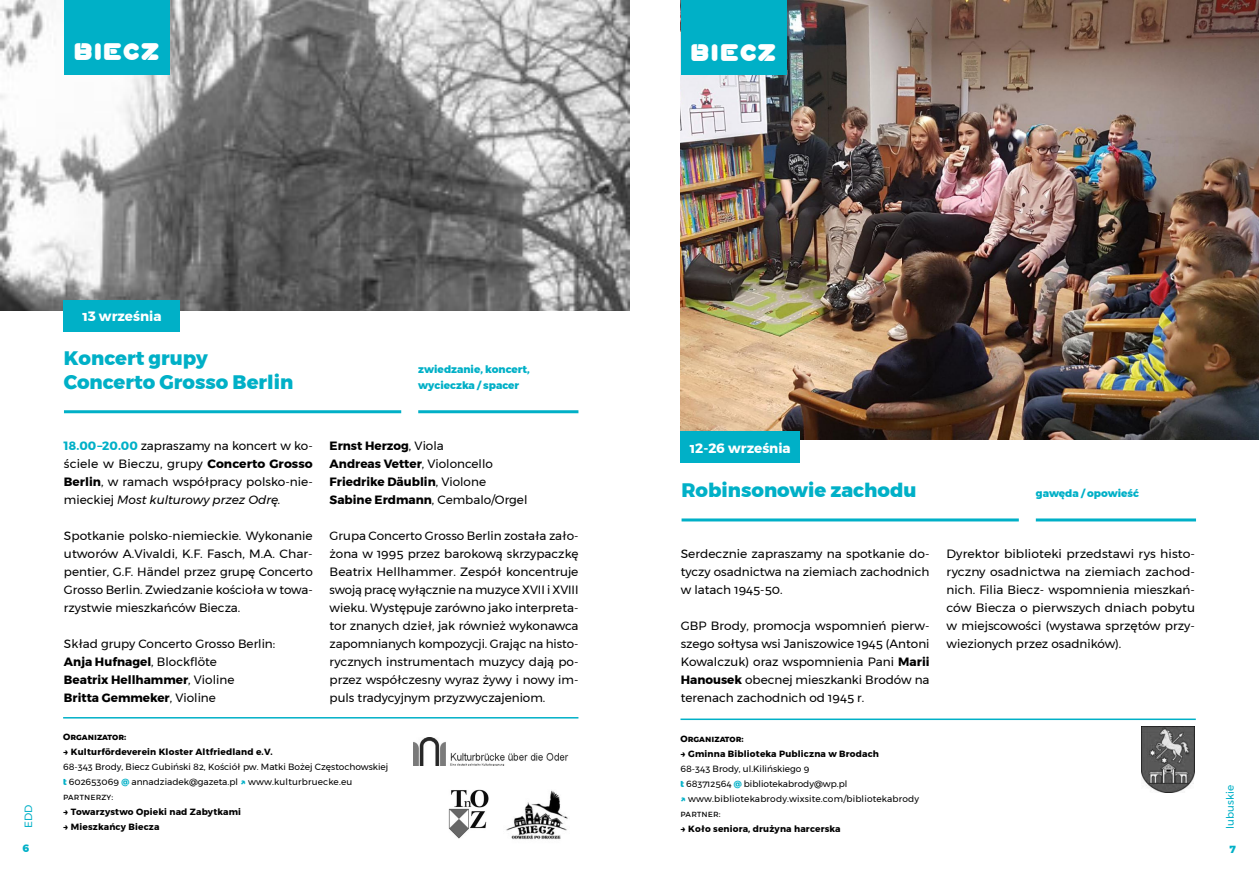
<style>
.page{position:relative;width:1259px;height:893px;background:#fff}
.page>*{position:absolute;margin:0;border:0;box-sizing:border-box;transform-origin:0 0}
.t1{font:24px "Play Solid";color:#fff}
.t2{font:800 19.5px/24px "Montserrat";color:#00b0c7}
.t3{font:700 13.5px "Montserrat";color:#fff}
.t4{font:12px/18px "Montserrat";color:#000;text-align:justify}
.t5{font:700 12px/18px "Montserrat";color:#000}
.t6{font:800 10.5px/16.5px "Montserrat";color:#00b0c7}
.t7{font:10.5px "Montserrat";color:#00b0c7}
.t8{font:9px/15px "Montserrat";color:#000}
.t9{font:700 9px "Montserrat";letter-spacing:.02em;color:#000}
.t10{font:700 9px "Montserrat";color:#000}
.s1{font-weight:700;color:#00b0c7}
.s2{font-weight:700}
.s3{font-style:italic}
.s4{font-weight:400}
.s5{font-weight:800;color:#00b0c7}
</style>
<div class="page">
<img style="left:0;top:0;width:629px;height:310px">
<div style="left:64px;top:0;width:106px;height:75px;background:#00b0c7"></div>
<img style="left:680px;top:0;width:579px;height:440px">
<hr style="left:1035px;top:518px;width:161px;height:3px;background:#00b0c7">
<hr style="left:681px;top:518px;width:337px;height:3px;background:#00b0c7">
<hr style="left:63px;top:717px;width:515px;height:1px;background:#00b0c7">
<hr style="left:418px;top:410px;width:160px;height:3px;background:#00b0c7">
<hr style="left:64px;top:410px;width:337px;height:3px;background:#00b0c7">
<div style="left:64px;top:300px;width:116px;height:31px;background:#00b0c7"></div>
<div style="left:680px;top:0;width:106px;height:75px;background:#00b0c7"></div>
<img style="left:414px;top:738px;width:155px;height:27px">
<img style="left:506px;top:790px;width:62px;height:50px">
<img style="left:448px;top:789px;width:41px;height:50px">
<hr style="left:680px;top:718px;width:515px;height:2px;background:#00b0c7">
<img style="left:1141px;top:726px;width:54px;height:66px">
<div style="left:680px;top:431px;width:120px;height:31px;background:#00b0c7"></div>
<h1 class="t1" style="left:73px;top:37px;width:89px">BIECZ</h1>
<p class="t7" style="left:20px;top:828px;width:25px;rotate:-90deg">EDD</p>
<p class="t3" style="left:82px;top:306px;width:81px">13 września</p>
<h2 class="t2" style="left:64px;top:347px;width:231px">Koncert grupy<br>Concerto Grosso Berlin</h2>
<p class="t6" style="left:418px;top:361px;width:113px">zwiedzanie, koncert, wycieczka / spacer</p>
<p class="t4" style="left:64px;top:437px;width:250px"><span class="s1">18.00 –20.00</span> zapraszamy na koncert w ko&shy;ściele w Bieczu, grupy <span class="s2">Concerto Grosso Berlin</span>, w ramach współpracy polsko-nie&shy;mieckiej <span class="s3">Most kulturowy przez Odrę.</span></p>
<p class="t4" style="left:64px;top:527px;width:250px">Spotkanie polsko-niemieckie. Wykonanie utworów A.Vivaldi, K.F. Fasch, M.A. Char&shy;pentier, G.F. Händel przez grupę Concerto Grosso Berlin. Zwiedzanie kościoła w towa&shy;rzystwie mieszkańców Biecza.</p>
<p class="t4" style="left:64px;top:635px;width:213px;text-align:left">Skład grupy Concerto Grosso Berlin:<br><span class="s2">Anja Hufnagel</span>, Blockflöte<br><span class="s2">Beatrix Hellhammer</span>, Violine<br><span class="s2">Britta Gemmeker</span>, Violine</p>
<p class="t5" style="left:330px;top:437px;width:199px">Ernst Herzog<span class="s4">, Viola<br></span>Andreas Vetter<span class="s4">, Violoncello<br></span>Friedrike Däublin<span class="s4">, Violone<br></span>Sabine Erdmann<span class="s4">, Cembalo/Orgel</span></p>
<p class="t4" style="left:330px;top:527px;width:250px">Grupa Concerto Grosso Berlin została zało&shy;żona w 1995 przez barokową skrzypaczkę Beatrix Hellhammer. Zespół koncentruje swoją pracę wyłącznie na muzyce XVII i XVIII wieku. Występuje zarówno jako interpreta&shy;tor znanych dzieł, jak również wykonawca zapomnianych kompozycji. Grając na histo&shy;rycznych instrumentach muzycy dają po&shy;przez współczesny wyraz żywy i nowy im&shy;puls tradycyjnym przyzwyczajeniom.</p>
<p class="t9" style="left:63px;top:730px;width:65px">Organizator:</p>
<p class="t9" style="left:63px;top:745px;width:211px">→ Kulturfördeverein Kloster Altfriedland e.V.</p>
<p class="t8" style="left:63px;top:759px;width:327px">68-343 Brody, Biecz Gubiński 82, Kościół pw. Matki Bożej Częstochowskiej <span class="s5">t</span> 602653069 <span class="s5">@</span> annadziadek@gazeta.pl <span class="s5">↗</span> www.kulturbruecke.eu partnerzy:</p>
<p class="t9" style="left:63px;top:805px;width:179px">→ Towarzystwo Opieki nad Zabytkami</p>
<p class="t9" style="left:63px;top:820px;width:98px">→ Mieszkańcy Biecza</p>
<h1 class="t1" style="left:690px;top:37px;width:89px">BIECZ</h1>
<p class="t3" style="left:690px;top:437px;width:103px">12-26 września</p>
<h2 class="t2" style="left:681px;top:478px;width:237px">Robinsonowie zachodu</h2>
<p class="t6" style="left:1035px;top:485px;width:105px">gawęda / opowieść</p>
<p class="t4" style="left:681px;top:545px;width:250px">Serdecznie zapraszamy na spotkanie do&shy;tyczy osadnictwa na ziemiach zachodnich w latach 1945-50.</p>
<p class="t4" style="left:681px;top:617px;width:250px">GBP Brody, promocja wspomnień pierw&shy;szego sołtysa wsi Janiszowice 1945 (Antoni Kowalczuk) oraz wspomnienia Pani <span class="s2">Marii Hanousek</span> obecnej mieszkanki Brodów na terenach zachodnich od 1945 r.</p>
<p class="t10" style="left:680px;top:731px;width:65px">Organizator:</p>
<p class="t9" style="left:680px;top:746px;width:200px">→ Gminna Biblioteka Publiczna w Brodach</p>
<p class="t8" style="left:680px;top:761px;width:240px">68-343 Brody, ul.Kilińskiego 9<br><span class="s5">t</span> 683712564 <span class="s5">@</span> bibliotekabrody@wp.pl<br><span class="s5">↗</span> www.bibliotekabrody.wixsite.com/bibliotekabrody partner:</p>
<p class="t9" style="left:680px;top:821px;width:162px">→ Koło seniora, drużyna harcerska</p>
<p class="t4" style="left:946px;top:545px;width:250px">Dyrektor biblioteki przedstawi rys histo&shy;ryczny osadnictwa na ziemiach zachod&shy;nich. Filia Biecz- wspomnienia mieszkań&shy;ców Biecza o pierwszych dniach pobytu w miejscowości (wystawa sprzętów przy&shy;wiezionych przez osadników).</p>
<p class="t7" style="left:1222px;top:829px;width:45px;rotate:-90deg">lubuskie</p>
<p class="t6" style="left:23px;top:840px;width:8px">6</p>
<p class="t6" style="left:1229px;top:840px;width:8px">7</p>
</div>
